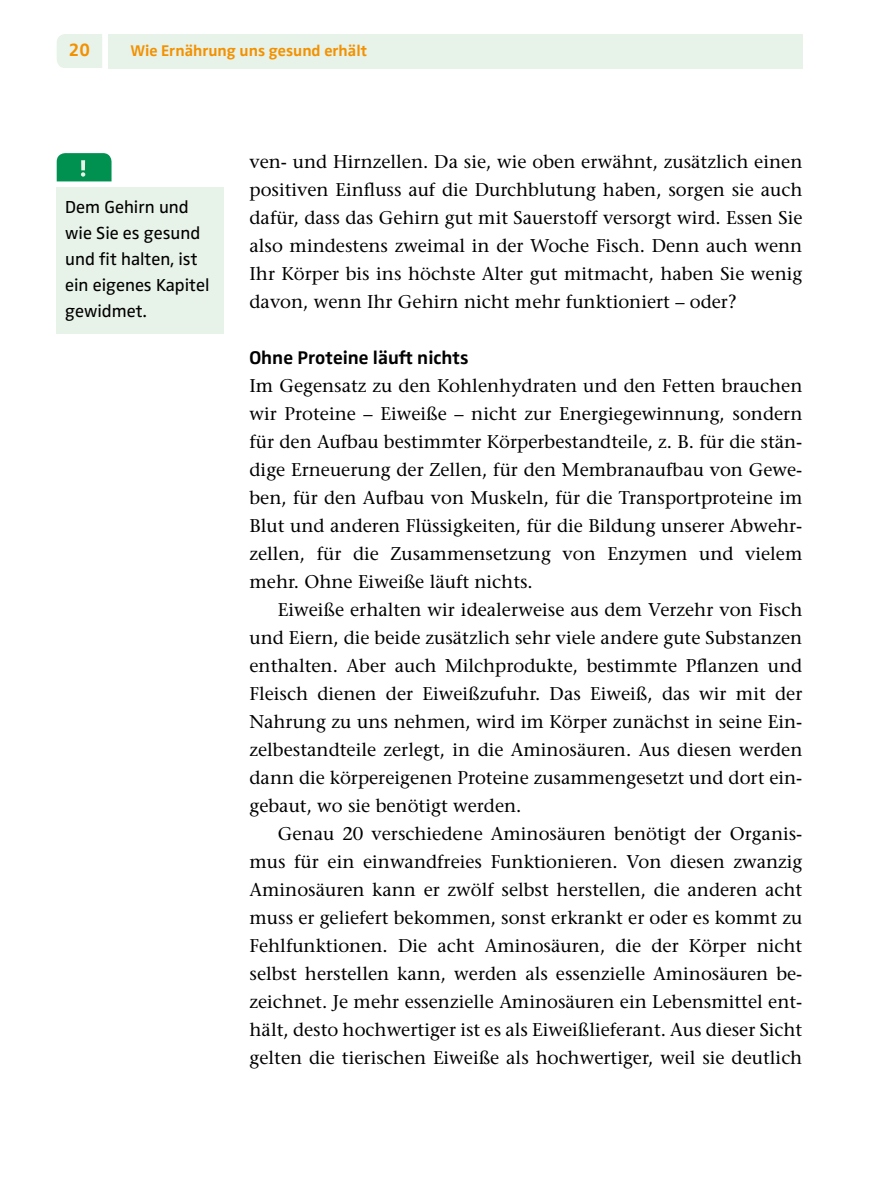
<style>
.page{position:relative;width:879px;height:1191px;background:#fff}
.page>*{position:absolute;margin:0;border:0;box-sizing:border-box;transform-origin:0 0}
.t1{font:700 19px "Zwo Pro";color:#000}
.t2{font:18.4px/28px "Stone Serif";color:#000;text-align:justify}
.t3{font:700 18.4px "Zwo Pro";color:#f39100}
.t4{font:18px/26px "Zwo Pro";color:#000}
.t5{font:700 16px "Zwo Pro";color:#f39100}
</style>
<div class="page">
<div style="left:57px;top:34px;width:45px;height:34px;background:#e7f2e8"></div>
<div style="left:108px;top:34px;width:694px;height:34px;background:#e7f2e8"></div>
<svg style="left:57px;top:153px;width:54px;height:28px;background:#0d9558"></svg>
<div style="left:57px;top:187px;width:167px;height:147px;background:#e7f2e8"></div>
<p class="t3" style="left:69px;top:39px;width:23px">20</p>
<p class="t5" style="left:130px;top:41px;width:238px">Wie Ernährung uns gesund erhält</p>
<p class="t4" style="left:65px;top:194px;width:146px">Dem Gehirn und wie Sie es gesund und fit halten, ist ein eigenes Kapitel gewidmet.</p>
<p class="t2" style="left:249px;top:148px;width:554px">ven- und Hirnzellen. Da sie, wie oben erwähnt, zusätzlich einen positiven Einfluss auf die Durchblutung haben, sorgen sie auch dafür, dass das Gehirn gut mit Sauerstoff versorgt wird. Essen Sie also mindestens zweimal in der Woche Fisch. Denn auch wenn Ihr Körper bis ins höchste Alter gut mitmacht, haben Sie wenig davon, wenn Ihr Gehirn nicht mehr funktioniert – oder?</p>
<p class="t1" style="left:249px;top:347px;width:220px">Ohne Proteine läuft nichts</p>
<p class="t2" style="left:249px;top:372px;width:554px">Im Gegensatz zu den Kohlenhydraten und den Fetten brauchen wir Proteine – Eiweiße – nicht zur Energiegewinnung, sondern für den Aufbau bestimmter Körperbestandteile, z. B. für die stän&shy;dige Erneuerung der Zellen, für den Membranaufbau von Gewe&shy;ben, für den Aufbau von Muskeln, für die Transportproteine im Blut und anderen Flüssigkeiten, für die Bildung unserer Abwehr&shy;zellen, für die Zusammensetzung von Enzymen und vielem mehr. Ohne Eiweiße läuft nichts.</p>
<p class="t2" style="left:249px;top:596px;width:554px;text-indent:28px">Eiweiße erhalten wir idealerweise aus dem Verzehr von Fisch und Eiern, die beide zusätzlich sehr viele andere gute Substanzen enthalten. Aber auch Milchprodukte, bestimmte Pflanzen und Fleisch dienen der Eiweißzufuhr. Das Eiweiß, das wir mit der Nahrung zu uns nehmen, wird im Körper zunächst in seine Ein&shy;zelbestandteile zerlegt, in die Aminosäuren. Aus diesen werden dann die körpereigenen Proteine zusammengesetzt und dort ein&shy;gebaut, wo sie benötigt werden.</p>
<p class="t2" style="left:249px;top:820px;width:554px;text-indent:28px">Genau 20 verschiedene Aminosäuren benötigt der Organis&shy;mus für ein einwandfreies Funktionieren. Von diesen zwanzig Aminosäuren kann er zwölf selbst herstellen, die anderen acht muss er geliefert bekommen, sonst erkrankt er oder es kommt zu Fehlfunktionen. Die acht Aminosäuren, die der Körper nicht selbst herstellen kann, werden als essenzielle Aminosäuren be&shy;zeichnet. Je mehr essenzielle Aminosäuren ein Lebensmittel ent&shy;hält, desto hochwertiger ist es als Eiweißlieferant. Aus dieser Sicht gelten die tierischen Eiweiße als hochwertiger, weil sie deutlich</p>
</div>
